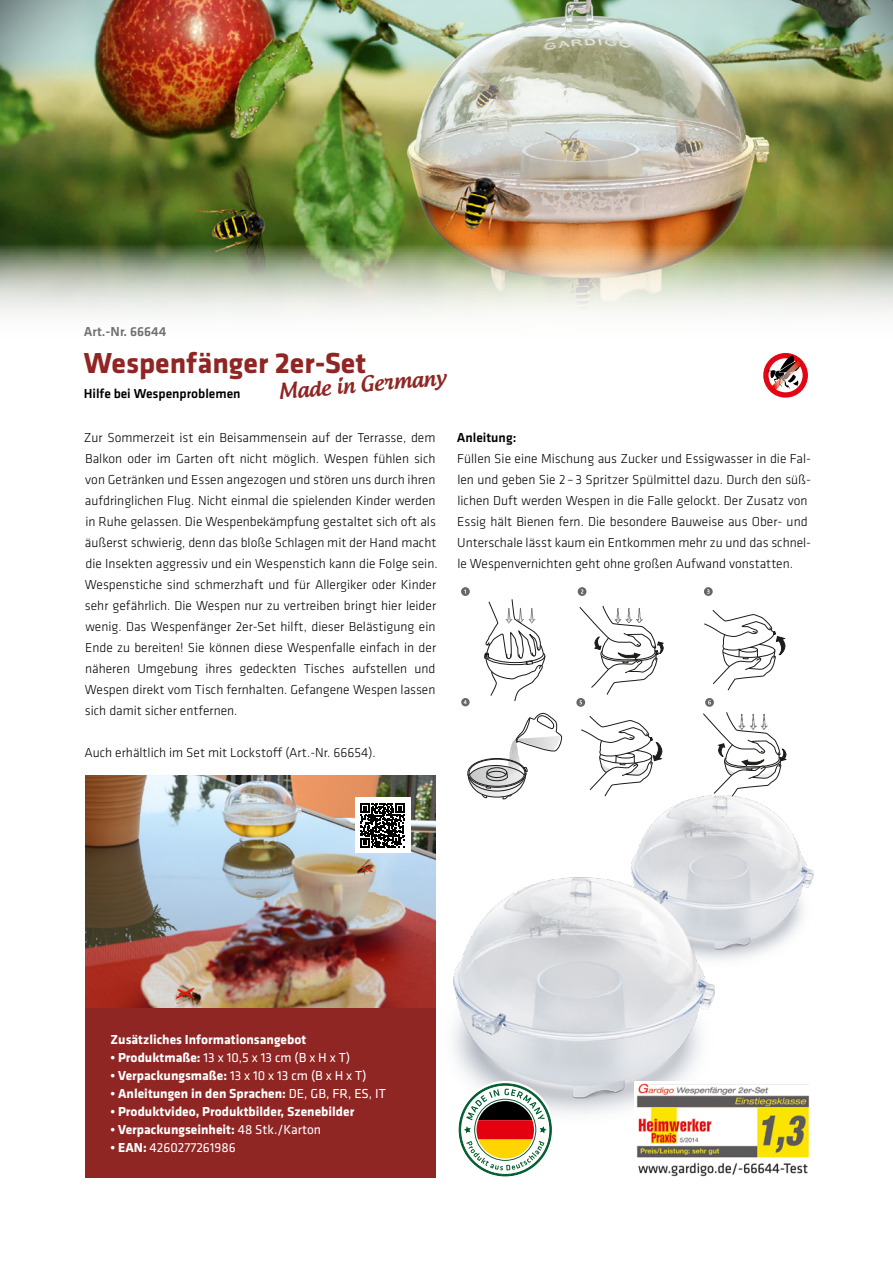
<style>
.page{position:relative;width:893px;height:1263px;background:#fff}
.page>*{position:absolute;margin:0;border:0;box-sizing:border-box;transform-origin:0 0}
.t1{font:700 30px "Klavika";color:#8f2623}
.t2{font:500 20.7px "Androgyne";color:#8f2623}
.t3{font:300 13.5px/21px "Klavika";color:#000}
.t4{font:700 13.5px "Klavika";color:#fff}
.t5{font:13.5px "Klavika";color:#fff}
.t6{font:500 13.5px "Klavika";color:#000}
.t7{font:500 13.5px "Klavika";color:#6f6f6e}
.s1{font-weight:700}
.s2{font-weight:400}
</style>
<div class="page">
<svg style="left:705px;top:698px;width:9px;height:9px"></svg>
<svg style="left:708px;top:700px;width:3px;height:4px"></svg>
<svg style="left:576px;top:698px;width:9px;height:9px"></svg>
<svg style="left:581px;top:716px;width:82px;height:49px"></svg>
<svg style="left:703px;top:712px;width:84px;height:53px"></svg>
<svg style="left:472px;top:713px;width:90px;height:52px"></svg>
<svg style="left:461px;top:698px;width:9px;height:8px"></svg>
<svg style="left:464px;top:700px;width:3px;height:4px"></svg>
<img style="left:453px;top:765px;width:361px;height:349px">
<img style="left:634px;top:1082px;width:177px;height:95px">
<img style="left:0;top:0;width:893px;height:244px">
<img style="left:85px;top:775px;width:351px;height:234px">
<img style="left:0;top:244px;width:893px;height:70px">
<div style="left:85px;top:1009px;width:351px;height:169px;background:#8f2623"></div>
<div style="left:355px;top:798px;width:55px;height:55px;background:#fff"></div>
<svg style="left:360px;top:803px;width:45px;height:45px"></svg>
<svg style="left:763px;top:353px;width:45px;height:45px"></svg>
<svg style="left:704px;top:610px;width:82px;height:81px"></svg>
<svg style="left:704px;top:587px;width:9px;height:9px"></svg>
<svg style="left:484px;top:599px;width:61px;height:102px"></svg>
<svg style="left:461px;top:587px;width:9px;height:9px"></svg>
<svg style="left:578px;top:587px;width:8px;height:9px"></svg>
<svg style="left:579px;top:605px;width:85px;height:99px"></svg>
<div style="left:456px;top:1081px;width:98px;height:98px;background:#fff;border-radius:50%"></div>
<svg style="left:459px;top:1083px;width:93px;height:93px"></svg>
<p class="t7" style="left:84px;top:324px;width:84px">Art.-Nr. 66644</p>
<h1 class="t1" style="left:84px;top:347px;width:284px">Wespenfänger 2er-Set</h1>
<p class="t6" style="left:84px;top:386px;width:158px">Hilfe bei Wespenproblemen</p>
<h2 class="t2" style="left:277px;top:378px;width:170px;rotate:-5deg">Made in Germany</h2>
<p class="t3" style="left:84px;top:428px;width:355px">Zur Sommerzeit ist ein Beisammensein auf der Terrasse, dem Balkon oder im Garten oft nicht möglich. Wespen fühlen sich von Getränken und Essen angezogen und stören uns durch ihren aufdringlichen Flug. Nicht einmal die spielenden Kinder werden in Ruhe gelassen. Die Wespenbekämpfung gestaltet sich oft als äußerst schwierig, denn das bloße Schlagen mit der Hand macht die Insekten aggressiv und ein Wespenstich kann die Folge sein.<br>Wespenstiche sind schmerzhaft und für Allergiker oder Kinder sehr gefährlich. Die Wespen nur zu vertreiben bringt hier leider wenig. Das Wespenfänger 2er-Set hilft, dieser Belästigung ein Ende zu bereiten! Sie können diese Wespenfalle einfach in der näheren Umgebung ihres gedeckten Tisches aufstellen und Wespen direkt vom Tisch fernhalten. Gefangene Wespen lassen sich damit sicher entfernen.</p>
<p class="t3" style="left:84px;top:743px;width:293px">Auch erhältlich im Set mit Lockstoff (Art.-Nr. 66654).</p>
<p class="t6" style="left:457px;top:430px;width:61px">Anleitung:</p>
<p class="t3" style="left:457px;top:449px;width:355px">Füllen Sie eine Mischung aus Zucker und Essigwasser in die Fal&shy;len und geben Sie 2 – 3 Spritzer Spülmittel dazu. Durch den süß&shy;lichen Duft werden Wespen in die Falle gelockt. Der Zusatz von Essig hält Bienen fern. Die besondere Bauweise aus Ober- und Unterschale lässt kaum ein Entkommen mehr zu und das schnel&shy;le Wespenvernichten geht ohne großen Aufwand vonstatten.</p>
<p class="t4" style="left:111px;top:1032px;width:197px">Zusätzliches Informationsangebot</p>
<p class="t5" style="left:111px;top:1050px;width:241px"><span class="s1">• Produktmaße:</span> 13 x 10,5 x 13 cm (B x H x T)</p>
<p class="t4" style="left:111px;top:1068px;width:257px">• Verpackungsmaße: <span class="s2">13 x 10 x 13 cm (B x H x T)</span></p>
<p class="t4" style="left:111px;top:1086px;width:277px">• Anleitungen in den Sprachen: <span class="s2">DE, GB, FR, ES, IT</span></p>
<p class="t4" style="left:111px;top:1104px;width:245px">• Produktvideo, Produktbilder, Szenebilder</p>
<p class="t4" style="left:111px;top:1122px;width:212px">• Verpackungseinheit: <span class="s2">48 Stk./Karton</span></p>
<p class="t5" style="left:111px;top:1140px;width:127px"><span class="s1">• EAN:</span> 4260277261986</p>
</div>
